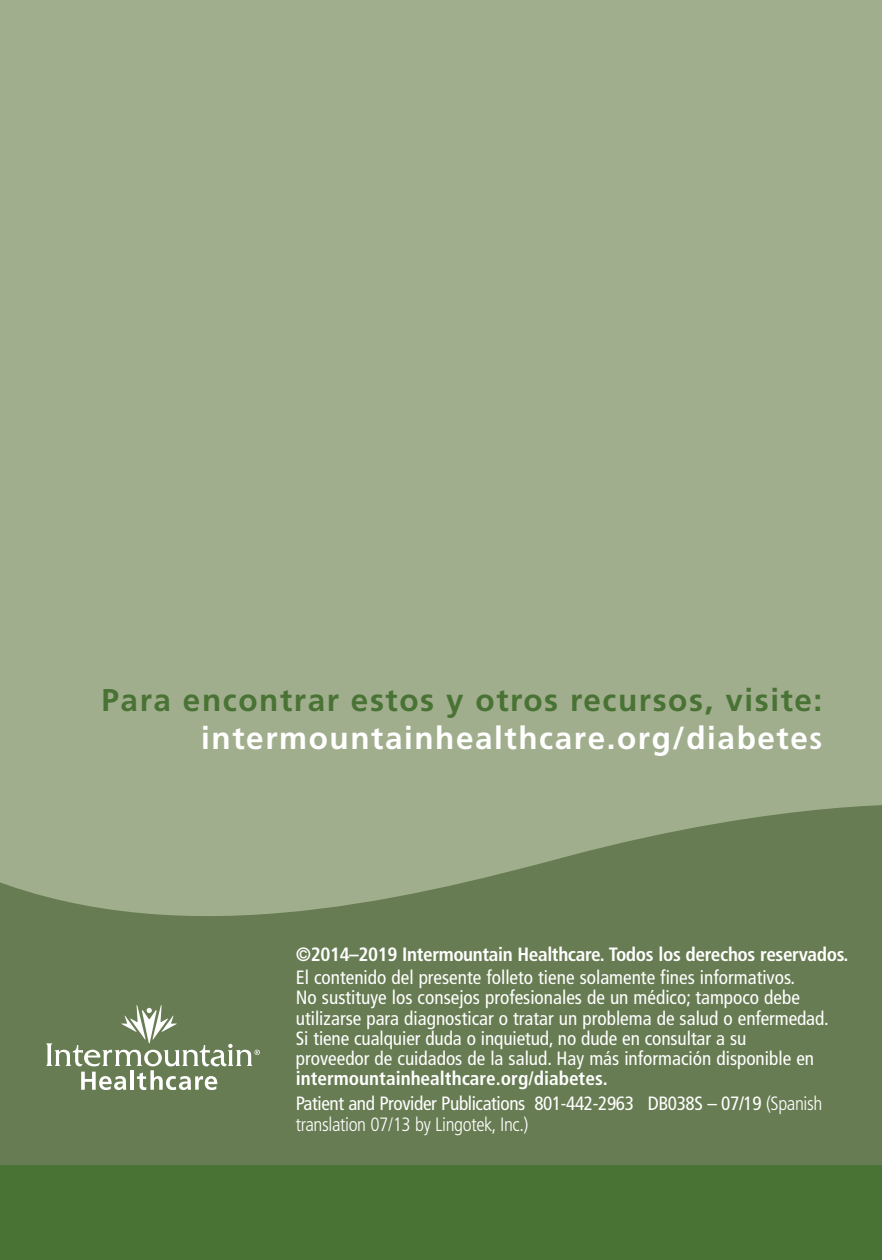
<style>
.page{position:relative;width:882px;height:1260px;background:#a1ae8d}
.page>*{position:absolute;margin:0;border:0;box-sizing:border-box;transform-origin:0 0}
.t1{font:700 31.5px/38.9px "Frutiger LT Std";letter-spacing:.05em;color:#497235;text-align:right}
.t2{font:condensed 19.25px/20.3px "Frutiger LT Std";color:#fff}
.t3{font:condensed 19.25px/21px "Frutiger LT Std";letter-spacing:-.02em;color:#fff}
.t4{font:700 condensed 19.25px "Frutiger LT Std";letter-spacing:-.02em;color:#fff}
.s1{color:#fff}
.s2{font-stretch:condensed;color:#fff}
.s3{font-weight:700}
.s4{font-weight:300}
</style>
<div class="page">
<svg style="left:0;top:805px;width:882px;height:361px;fill:#677c52"></svg>
<div style="left:0;top:1166px;width:882px;height:94px;background:#497235"></div>
<svg style="left:46px;top:1005px;width:214px;height:85px;background:#80916e"></svg>
<p class="t1" style="left:102px;top:680px;width:722px">Para encontrar estos y otros recursos, visite: <span class="s1">intermountainhealthcare.org/diabete</span><span class="s2">s</span></p>
<p class="t4" style="left:296px;top:943px;width:554px">©2014–2019 Intermountain Healthcare. Todos los derechos reservados.</p>
<p class="t2" style="left:296px;top:968px;width:535px">El contenido del presente folleto tiene solamente fines informativos.<br>No sustituye los consejos profesionales de un médico; tampoco debe utilizarse para diagnosticar o tratar un problema de salud o enfermedad.<br>Si tiene cualquier duda o inquietud, no dude en consultar a su<br>proveedor de cuidados de la salud. Hay más información disponible en <span class="s3">intermountainhealthcare.org/diabetes.</span></p>
<p class="t3" style="left:296px;top:1093px;width:528px">Patient and Provider Publications 801-442-2963 DB038S – 07/19 <span class="s4">(Spanish translation 07/13 by Lingotek, Inc.)</span></p>
</div>
